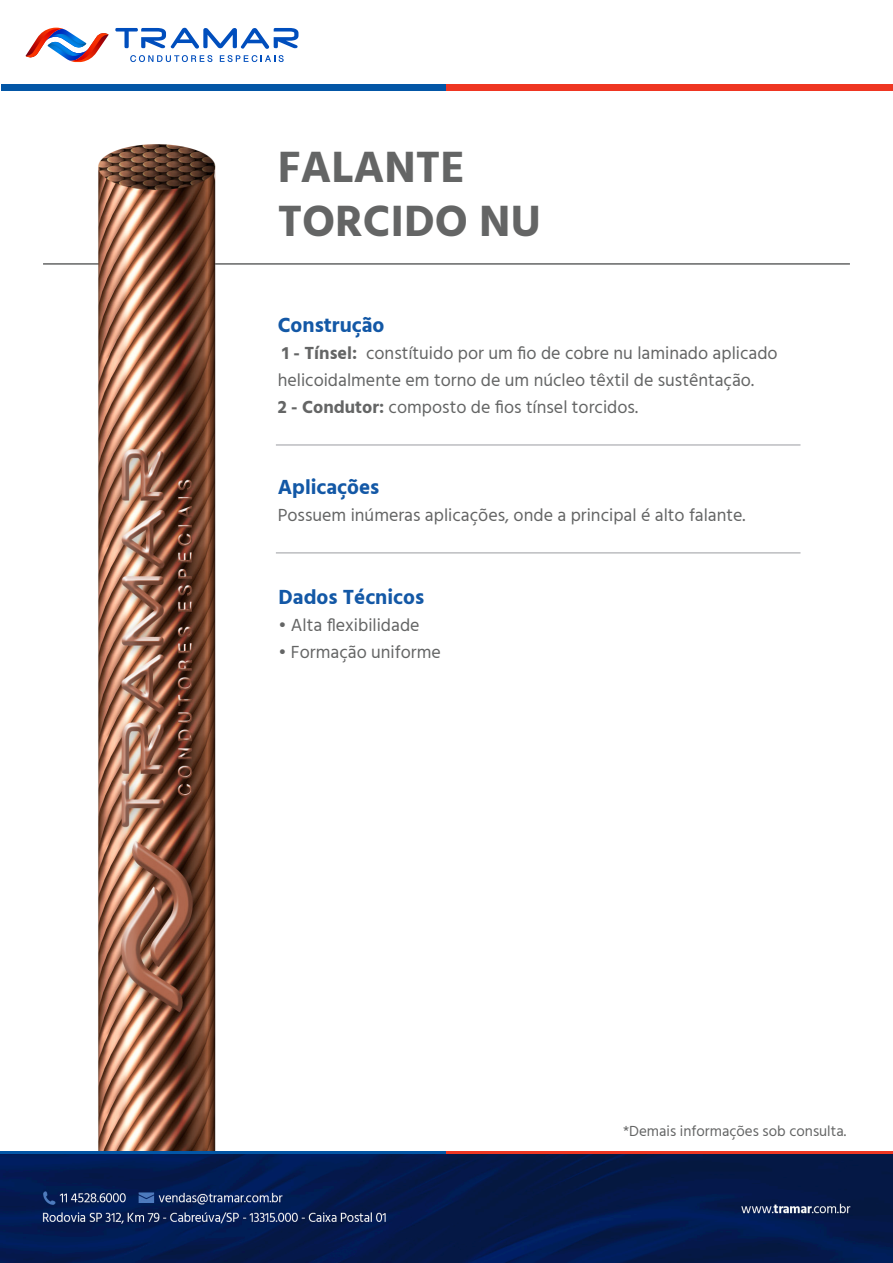
<style>
.page{position:relative;width:893px;height:1263px;background:#fff}
.page>*{position:absolute;margin:0;border:0;box-sizing:border-box;transform-origin:0 0}
.t1{font:700 45px "Hind";color:#646565}
.t2{font:700 21px "Hind";color:#1358a6}
.t3{font:18px/27px "Hind";color:#646565}
.t4{font:15px "Hind";color:#646565}
.s1{font-weight:700}
</style>
<div class="page">
<svg style="left:26px;top:28px;width:83px;height:35px"></svg>
<svg style="left:115px;top:28px;width:183px;height:21px"></svg>
<svg style="left:130px;top:55px;width:82px;height:7px"></svg>
<svg style="left:220px;top:55px;width:64px;height:7px"></svg>
<div style="left:1px;top:84px;width:445px;height:6px;background:#0356a6"></div>
<div style="left:446px;top:84px;width:447px;height:6px;background:#ef3622"></div>
<div style="left:0;top:1151px;width:446px;height:6px;background:#0356a6"></div>
<div style="left:446px;top:1151px;width:446px;height:6px;background:#ef3622"></div>
<img style="left:0;top:1154px;width:893px;height:109px">
<hr style="left:276px;top:444px;width:524px;height:2px;background:#bcbdc0">
<hr style="left:276px;top:552px;width:524px;height:2px;background:#bcbdc0">
<hr style="left:43px;top:263px;width:807px;height:2px;background:#646565">
<img style="left:73px;top:145px;width:152px;height:1006px">
<p class="t1" style="left:278px;top:140px;width:189px">FALANTE</p>
<p class="t1" style="left:278px;top:194px;width:265px">TORCIDO NU</p>
<p class="t2" style="left:278px;top:312px;width:108px">Construção</p>
<p class="t3" style="left:278px;top:340px;width:502px"><span class="s1">1 - Tínsel:</span> constítuido por um fio de cobre nu laminado aplicado helicoidalmente em torno de um núcleo têxtil de sustêntação.<br><span class="s1">2 - Condutor:</span> composto de fios tínsel torcidos.</p>
<p class="t2" style="left:278px;top:474px;width:103px">Aplicações</p>
<p class="t3" style="left:278px;top:502px;width:469px">Possuem inúmeras aplicações, onde a principal é alto falante.</p>
<p class="t2" style="left:278px;top:585px;width:147px">Dados Técnicos</p>
<p class="t3" style="left:278px;top:613px;width:143px">• Alta flexibilidade</p>
<p class="t3" style="left:278px;top:640px;width:164px">• Formação uniforme</p>
<p class="t4" style="left:623px;top:1121px;width:225px">*Demais informações sob consulta.</p>
</div>
